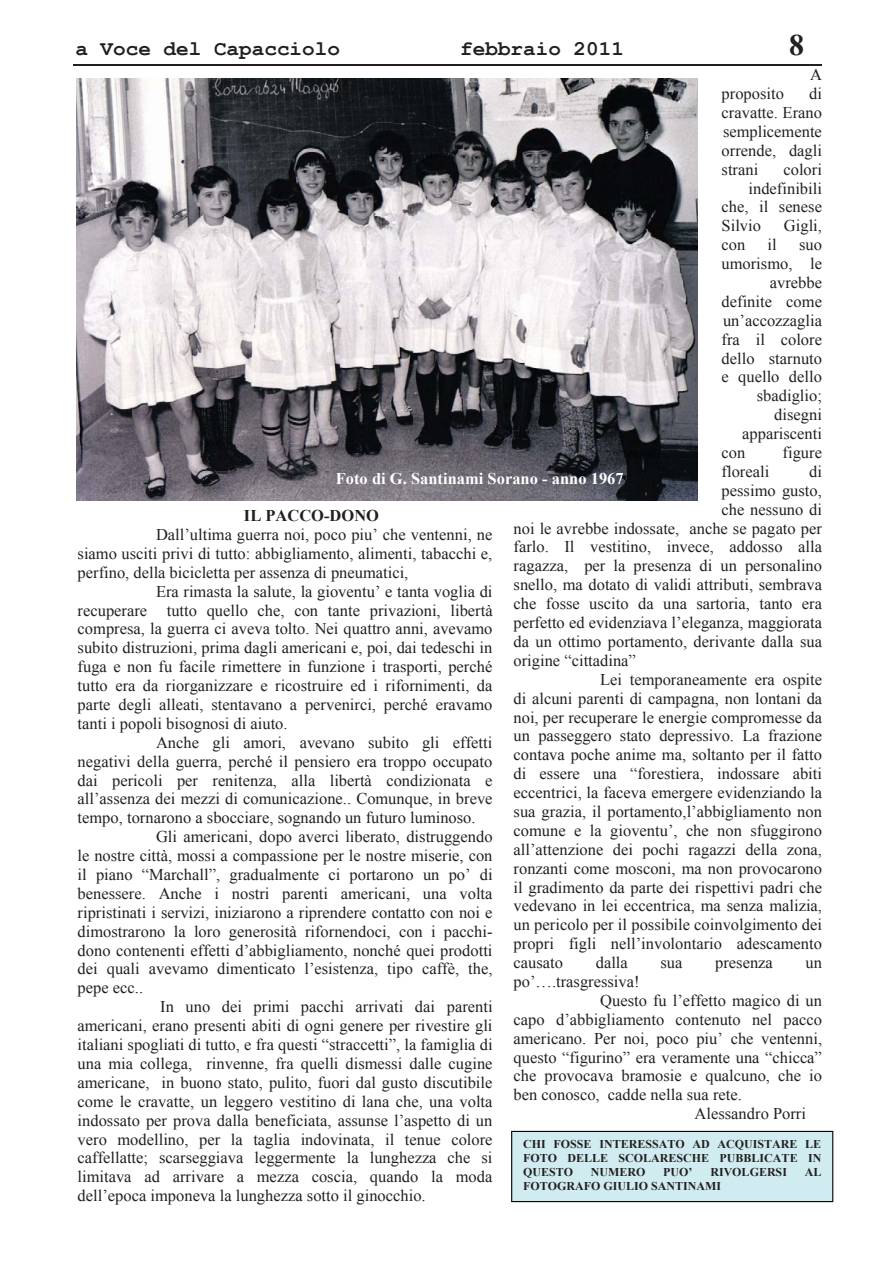
<style>
.page{position:relative;width:893px;height:1263px;background:#fff}
.page>*{position:absolute;margin:0;border:0;box-sizing:border-box;transform-origin:0 0}
.t1{font:700 29.85px "Times New Roman";color:#231f20}
.t2{font:700 20.85px "Courier New";color:#231f20}
.t3{font:16.35px/18.9px "Times New Roman";color:#231f20;text-align:justify}
.t4{font:700 16.35px "Times New Roman";color:#fff}
.t5{font:700 16.35px "Times New Roman";color:#231f20}
.t6{font:700 11.85px/13.8px "Times New Roman";color:#231f20;text-align:justify}
</style>
<div class="page">
<hr style="left:73px;top:64px;width:749px;height:1px;background:#231f20">
<img style="left:77px;top:78px;width:620px;height:422px">
<div style="left:512px;top:1131px;width:321px;height:71px;background:#d0ecf0"></div>
<div style="left:511px;top:1131px;width:322px;height:71px;border:1px solid #010202"></div>
<p class="t2" style="left:75px;top:37px;width:266px">a Voce del Capacciolo</p>
<p class="t2" style="left:460px;top:37px;width:165px">febbraio 2011</p>
<h1 class="t1" style="left:789px;top:28px;width:16px">8</h1>
<p class="t3" style="left:810px;top:65px;width:13px">A</p>
<p class="t3" style="left:721px;top:84px;width:64px">proposito</p>
<p class="t3" style="left:721px;top:84px;width:102px;text-indent:88px">di cravatte. Erano semplicemente orrende, dagli strani</p>
<p class="t3" style="left:783px;top:160px;width:40px">colori</p>
<p class="t3" style="left:748px;top:179px;width:75px">indefinibili</p>
<p class="t3" style="left:721px;top:198px;width:102px">che, il senese</p>
<p class="t3" style="left:721px;top:216px;width:41px">Silvio</p>
<p class="t3" style="left:784px;top:216px;width:40px">Gigli,</p>
<p class="t3" style="left:721px;top:235px;width:25px">con</p>
<p class="t3" style="left:768px;top:235px;width:11px">il</p>
<p class="t3" style="left:799px;top:235px;width:24px">suo</p>
<p class="t3" style="left:721px;top:254px;width:102px">umorismo, le</p>
<p class="t3" style="left:770px;top:273px;width:54px">avrebbe</p>
<p class="t3" style="left:721px;top:292px;width:102px">definite come</p>
<p class="t3" style="left:723px;top:311px;width:100px">un’accozzaglia</p>
<p class="t3" style="left:721px;top:330px;width:102px">fra il colore</p>
<p class="t3" style="left:721px;top:349px;width:102px">dello starnuto</p>
<p class="t3" style="left:721px;top:367px;width:102px">e quello dello</p>
<p class="t3" style="left:757px;top:386px;width:67px">sbadiglio;</p>
<p class="t3" style="left:774px;top:405px;width:49px">disegni</p>
<p class="t3" style="left:742px;top:424px;width:81px">appariscenti</p>
<p class="t3" style="left:721px;top:443px;width:25px">con</p>
<p class="t3" style="left:782px;top:443px;width:41px">figure</p>
<p class="t3" style="left:721px;top:462px;width:49px">floreali</p>
<p class="t3" style="left:809px;top:462px;width:14px">di</p>
<p class="t3" style="left:721px;top:481px;width:102px">pessimo gusto,</p>
<p class="t3" style="left:721px;top:500px;width:102px">che nessuno di</p>
<p class="t3" style="left:513px;top:519px;width:310px">noi le avrebbe indossate, anche se pagato per</p>
<p class="t3" style="left:513px;top:537px;width:310px">farlo. Il vestitino, invece, addosso alla</p>
<p class="t3" style="left:513px;top:556px;width:310px">ragazza, per la presenza di un personalino</p>
<p class="t3" style="left:513px;top:575px;width:310px">snello, ma dotato di validi attributi, sembrava</p>
<p class="t3" style="left:513px;top:594px;width:310px">che fosse uscito da una sartoria, tanto era</p>
<p class="t3" style="left:513px;top:613px;width:310px">perfetto ed evidenziava l’eleganza, maggiorata</p>
<p class="t3" style="left:513px;top:632px;width:310px">da un ottimo portamento, derivante dalla sua</p>
<p class="t3" style="left:513px;top:651px;width:124px">origine “cittadina”</p>
<p class="t3" style="left:600px;top:670px;width:223px">Lei temporaneamente era ospite</p>
<p class="t3" style="left:513px;top:689px;width:310px">di alcuni parenti di campagna, non lontani da</p>
<p class="t3" style="left:513px;top:708px;width:310px">noi, per recuperare le energie compromesse da</p>
<p class="t3" style="left:513px;top:726px;width:310px">un passeggero stato depressivo. La frazione</p>
<p class="t3" style="left:513px;top:745px;width:310px">contava poche anime ma, soltanto per il fatto</p>
<p class="t3" style="left:513px;top:764px;width:310px">di essere una “forestiera, indossare abiti</p>
<p class="t3" style="left:513px;top:783px;width:310px">eccentrici, la faceva emergere evidenziando la</p>
<p class="t3" style="left:513px;top:802px;width:310px">sua grazia, il portamento,l’abbigliamento non</p>
<p class="t3" style="left:513px;top:821px;width:310px">comune e la gioventu’, che non sfuggirono</p>
<p class="t3" style="left:513px;top:840px;width:310px">all’attenzione dei pochi ragazzi della zona,</p>
<p class="t3" style="left:513px;top:859px;width:310px">ronzanti come mosconi, ma non provocarono</p>
<p class="t3" style="left:513px;top:878px;width:310px">il gradimento da parte dei rispettivi padri che</p>
<p class="t3" style="left:513px;top:896px;width:310px">vedevano in lei eccentrica, ma senza malizia,</p>
<p class="t3" style="left:513px;top:915px;width:310px">un pericolo per il possibile coinvolgimento dei</p>
<p class="t3" style="left:513px;top:934px;width:310px">propri figli nell’involontario adescamento</p>
<p class="t3" style="left:513px;top:953px;width:51px">causato</p>
<p class="t3" style="left:596px;top:953px;width:34px">dalla</p>
<p class="t3" style="left:660px;top:953px;width:23px">sua</p>
<p class="t3" style="left:715px;top:953px;width:59px">presenza</p>
<p class="t3" style="left:805px;top:953px;width:18px">un</p>
<p class="t3" style="left:513px;top:972px;width:127px">po’….trasgressiva!</p>
<p class="t3" style="left:600px;top:991px;width:223px">Questo fu l’effetto magico di un</p>
<p class="t3" style="left:513px;top:1010px;width:310px">capo d’abbigliamento contenuto nel pacco</p>
<p class="t3" style="left:513px;top:1029px;width:310px">americano. Per noi, poco piu’ che ventenni,</p>
<p class="t3" style="left:513px;top:1048px;width:310px">questo “figurino” era veramente una “chicca”</p>
<p class="t3" style="left:513px;top:1066px;width:310px">che provocava bramosie e qualcuno, che io</p>
<p class="t3" style="left:513px;top:1085px;width:230px">ben conosco, cadde nella sua rete.</p>
<p class="t3" style="left:694px;top:1104px;width:113px">Alessandro Porri</p>
<p class="t4" style="left:336px;top:470px;width:289px">Foto di G. Santinami Sorano - anno 1967</p>
<p class="t5" style="left:244px;top:507px;width:137px">IL PACCO-DONO</p>
<p class="t3" style="left:156px;top:525px;width:338px">Dall’ultima guerra noi, poco piu’ che ventenni, ne</p>
<p class="t3" style="left:78px;top:544px;width:416px">siamo usciti privi di tutto: abbigliamento, alimenti, tabacchi e,</p>
<p class="t3" style="left:78px;top:563px;width:332px">perfino, della bicicletta per assenza di pneumatici,</p>
<p class="t3" style="left:156px;top:582px;width:338px">Era rimasta la salute, la gioventu’ e tanta voglia di</p>
<p class="t3" style="left:78px;top:601px;width:416px">recuperare tutto quello che, con tante privazioni, libertà</p>
<p class="t3" style="left:78px;top:619px;width:416px">compresa, la guerra ci aveva tolto. Nei quattro anni, avevamo</p>
<p class="t3" style="left:78px;top:638px;width:416px">subito distruzioni, prima dagli americani e, poi, dai tedeschi in</p>
<p class="t3" style="left:78px;top:657px;width:416px">fuga e non fu facile rimettere in funzione i trasporti, perché</p>
<p class="t3" style="left:78px;top:676px;width:416px">tutto era da riorganizzare e ricostruire ed i rifornimenti, da</p>
<p class="t3" style="left:78px;top:695px;width:416px">parte degli alleati, stentavano a pervenirci, perché eravamo</p>
<p class="t3" style="left:78px;top:714px;width:212px">tanti i popoli bisognosi di aiuto.</p>
<p class="t3" style="left:156px;top:733px;width:338px">Anche gli amori, avevano subito gli effetti</p>
<p class="t3" style="left:78px;top:752px;width:416px">negativi della guerra, perché il pensiero era troppo occupato</p>
<p class="t3" style="left:78px;top:771px;width:416px">dai pericoli per renitenza, alla libertà condizionata e</p>
<p class="t3" style="left:78px;top:789px;width:416px">all’assenza dei mezzi di comunicazione.. Comunque, in breve</p>
<p class="t3" style="left:78px;top:808px;width:399px">tempo, tornarono a sbocciare, sognando un futuro luminoso.</p>
<p class="t3" style="left:156px;top:827px;width:338px">Gli americani, dopo averci liberato, distruggendo</p>
<p class="t3" style="left:78px;top:846px;width:416px">le nostre città, mossi a compassione per le nostre miserie, con</p>
<p class="t3" style="left:78px;top:865px;width:416px">il piano “Marchall”, gradualmente ci portarono un po’ di</p>
<p class="t3" style="left:78px;top:884px;width:416px">benessere. Anche i nostri parenti americani, una volta</p>
<p class="t3" style="left:78px;top:903px;width:416px">ripristinati i servizi, iniziarono a riprendere contatto con noi e</p>
<p class="t3" style="left:78px;top:922px;width:416px">dimostrarono la loro generosità rifornendoci, con i pacchi-</p>
<p class="t3" style="left:78px;top:941px;width:416px">dono contenenti effetti d’abbigliamento, nonché quei prodotti</p>
<p class="t3" style="left:78px;top:959px;width:416px">dei quali avevamo dimenticato l’esistenza, tipo caffè, the,</p>
<p class="t3" style="left:78px;top:978px;width:67px">pepe ecc..</p>
<p class="t3" style="left:160px;top:997px;width:334px">In uno dei primi pacchi arrivati dai parenti</p>
<p class="t3" style="left:78px;top:1016px;width:416px">americani, erano presenti abiti di ogni genere per rivestire gli</p>
<p class="t3" style="left:78px;top:1035px;width:416px">italiani spogliati di tutto, e fra questi “straccetti”, la famiglia di</p>
<p class="t3" style="left:78px;top:1054px;width:416px">una mia collega, rinvenne, fra quelli dismessi dalle cugine</p>
<p class="t3" style="left:78px;top:1073px;width:416px">americane, in buono stato, pulito, fuori dal gusto discutibile</p>
<p class="t3" style="left:78px;top:1092px;width:416px">come le cravatte, un leggero vestitino di lana che, una volta</p>
<p class="t3" style="left:78px;top:1111px;width:416px">indossato per prova dalla beneficiata, assunse l’aspetto di un</p>
<p class="t3" style="left:78px;top:1130px;width:416px">vero modellino, per la taglia indovinata, il tenue colore</p>
<p class="t3" style="left:78px;top:1148px;width:416px">caffellatte; scarseggiava leggermente la lunghezza che si</p>
<p class="t3" style="left:78px;top:1167px;width:416px">limitava ad arrivare a mezza coscia, quando la moda</p>
<p class="t3" style="left:78px;top:1186px;width:350px">dell’epoca imponeva la lunghezza sotto il ginocchio.</p>
<p class="t6" style="left:523px;top:1138px;width:300px">CHI FOSSE INTERESSATO AD ACQUISTARE LE FOTO DELLE SCOLARESCHE PUBBLICATE IN QUESTO</p>
<p class="t6" style="left:591px;top:1165px;width:56px">NUMERO</p>
<p class="t6" style="left:663px;top:1165px;width:31px">PUO’</p>
<p class="t6" style="left:710px;top:1165px;width:78px">RIVOLGERSI</p>
<p class="t6" style="left:805px;top:1165px;width:18px">AL</p>
<p class="t6" style="left:523px;top:1179px;width:199px">FOTOGRAFO GIULIO SANTINAMI</p>
</div>
